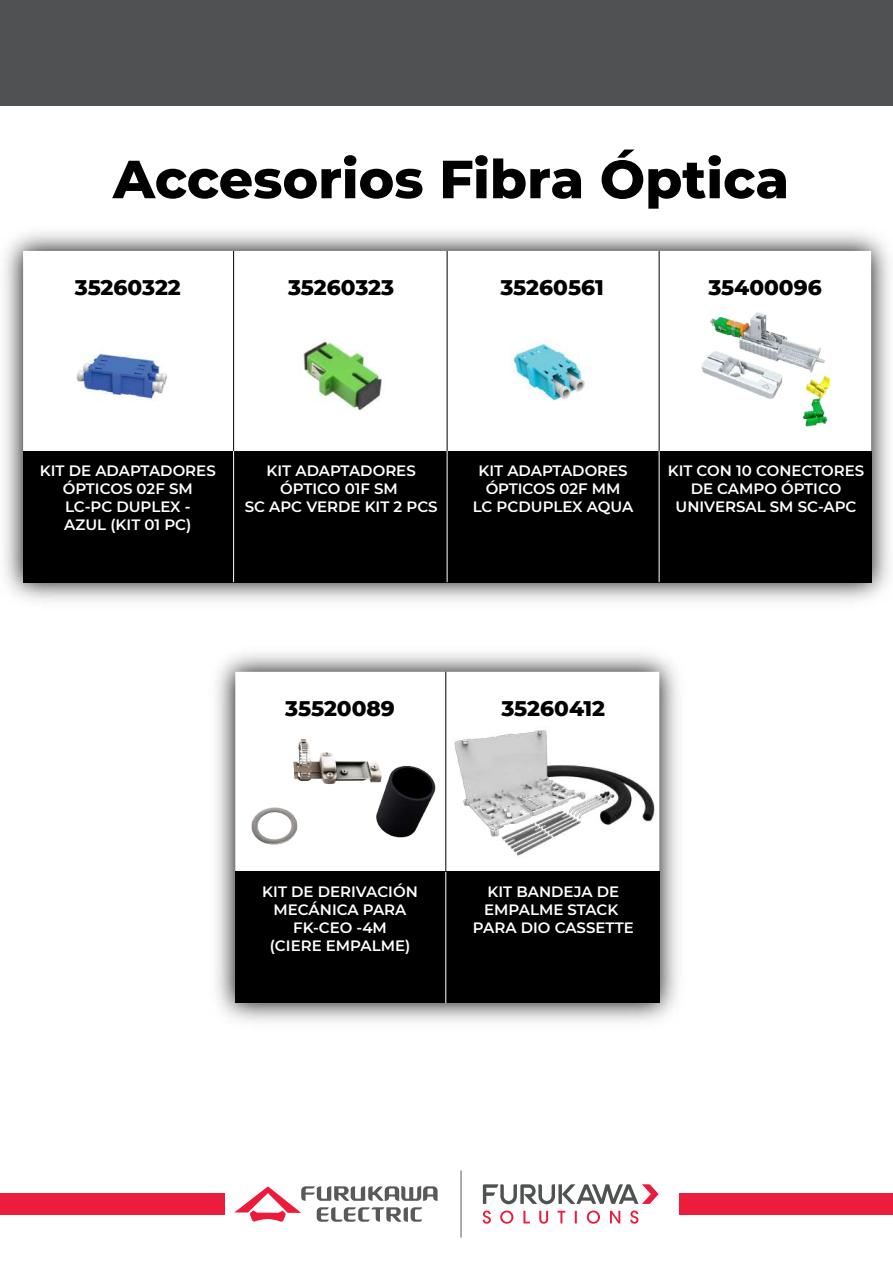
<style>
.page{position:relative;width:893px;height:1263px;background:#fff}
.page>*{position:absolute;margin:0;border:0;box-sizing:border-box;transform-origin:0 0}
.t1{font:800 53.55px "Montserrat";color:#000}
.t2{font:800 21.6px "Montserrat";color:#000}
.t3{font:600 15px/18px "Montserrat";color:#fff;text-align:center}
</style>
<div class="page">
<div style="left:0;top:0;width:893px;height:106px;background:#4f5152"></div>
<div style="left:0;top:1193px;width:225px;height:21px;background:#eb1c3c"></div>
<div style="left:680px;top:1193px;width:213px;height:21px;background:#eb1c3c"></div>
<img style="left:4px;top:232px;width:886px;height:369px">
<svg style="left:23px;top:251px;width:848px;height:200px"></svg>
<hr style="left:233px;top:251px;width:1px;height:200px;background:#000">
<hr style="left:447px;top:251px;width:1px;height:200px;background:#000">
<hr style="left:659px;top:251px;width:1px;height:200px;background:#000">
<div style="left:23px;top:451px;width:848px;height:131px;background:#000"></div>
<hr style="left:233px;top:451px;width:1px;height:131px;background:#fff">
<hr style="left:447px;top:451px;width:1px;height:131px;background:#fff">
<hr style="left:659px;top:451px;width:1px;height:131px;background:#fff">
<img style="left:216px;top:653px;width:462px;height:369px">
<svg style="left:235px;top:672px;width:424px;height:200px"></svg>
<hr style="left:445px;top:672px;width:1px;height:200px;background:#000">
<div style="left:235px;top:872px;width:424px;height:131px;background:#000"></div>
<hr style="left:445px;top:872px;width:1px;height:131px;background:#fff">
<img style="left:430px;top:720px;width:248px;height:142px">
<img style="left:659px;top:262px;width:212px;height:211px">
<img style="left:239px;top:734px;width:204px;height:115px">
<img style="left:48px;top:297px;width:154px;height:154px">
<img style="left:264px;top:298px;width:152px;height:151px">
<img style="left:476px;top:296px;width:153px;height:153px">
<hr style="left:461px;top:1170px;width:1px;height:67px;background:#5a5959">
<svg style="left:483px;top:1210px;width:155px;height:14px"></svg>
<svg style="left:483px;top:1184px;width:176px;height:20px"></svg>
<svg style="left:234px;top:1186px;width:204px;height:36px"></svg>
<h1 class="t1" style="left:113px;top:140px;width:678px">Accesorios Fibra Óptica</h1>
<h2 class="t2" style="left:75px;top:271px;width:108px">35260322</h2>
<h2 class="t2" style="left:288px;top:271px;width:108px">35260323</h2>
<h2 class="t2" style="left:500px;top:271px;width:105px">35260561</h2>
<h2 class="t2" style="left:708px;top:271px;width:115px">35400096</h2>
<p class="t3" style="left:40px;top:461px;width:177px">KIT DE ADAPTADORES<br>ÓPTICOS 02F SM<br>LC-PC DUPLEX -<br>AZUL (KIT 01 PC)</p>
<p class="t3" style="left:245px;top:461px;width:194px">KIT ADAPTADORES<br>ÓPTICO 01F SM<br>SC APC VERDE KIT 2 PCS</p>
<p class="t3" style="left:473px;top:461px;width:162px">KIT ADAPTADORES<br>ÓPTICOS 02F MM<br>LC PCDUPLEX AQUA</p>
<p class="t3" style="left:668px;top:461px;width:198px">KIT CON 10 CONECTORES<br>DE CAMPO ÓPTICO<br>UNIVERSAL SM SC-APC</p>
<h2 class="t2" style="left:285px;top:692px;width:111px">35520089</h2>
<h2 class="t2" style="left:501px;top:692px;width:105px">35260412</h2>
<p class="t3" style="left:262px;top:882px;width:157px">KIT DE DERIVACIÓN<br>MECÁNICA PARA<br>FK-CEO -4M<br>(CIERE EMPALME)</p>
<p class="t3" style="left:473px;top:882px;width:162px">KIT BANDEJA DE<br>EMPALME STACK<br>PARA DIO CASSETTE</p>
</div>
